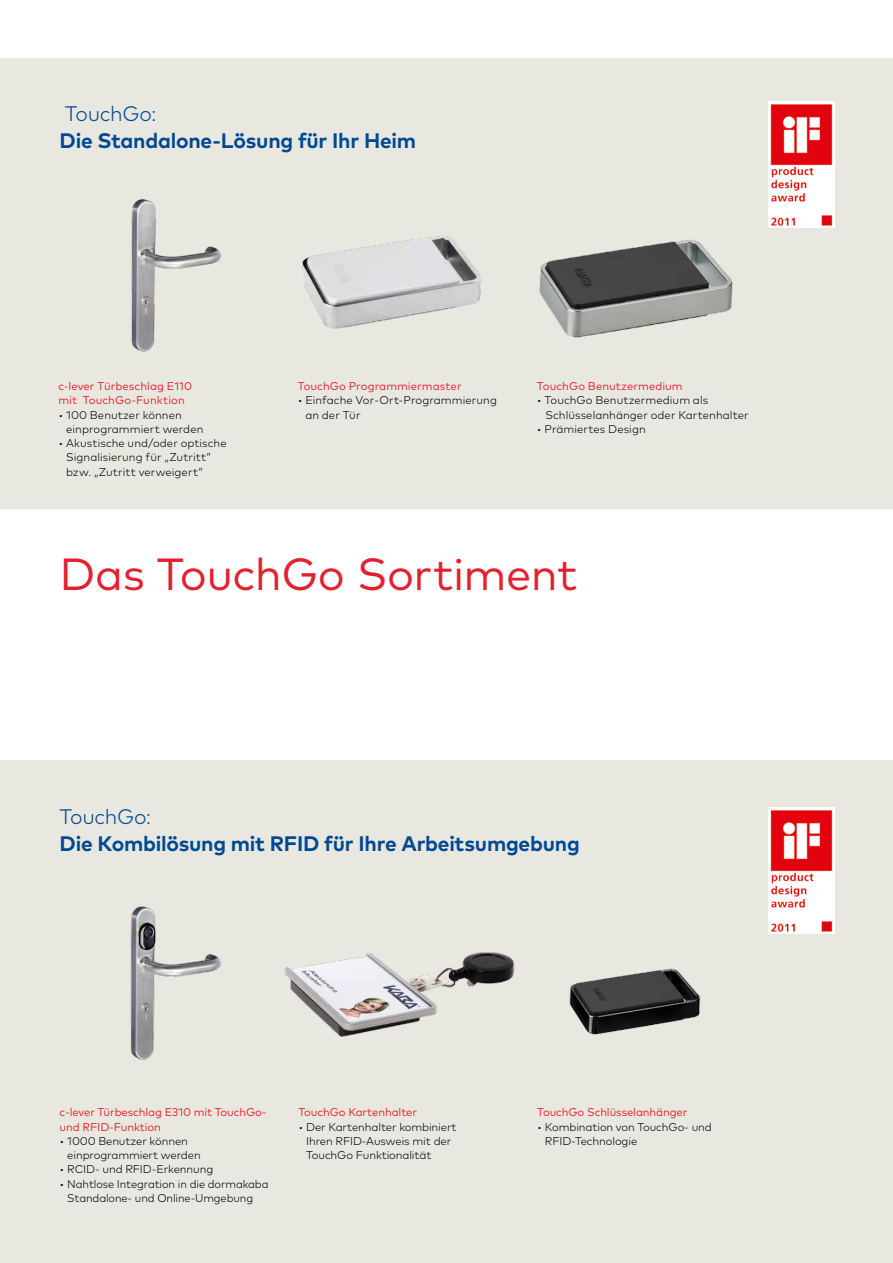
<style>
.page{position:relative;width:893px;height:1263px;background:#fff}
.page>*{position:absolute;margin:0;border:0;box-sizing:border-box;transform-origin:0 0}
.t1{font:45px "Mark Pro";letter-spacing:-.01em;color:#e5202e}
.t2{font:700 21px "Mark Pro";letter-spacing:-.01em;color:#004993}
.t3{font:300 21px "Mark Pro";letter-spacing:-.015em;color:#004993}
.t4{font:300 11.25px/14.2px "Mark Pro";letter-spacing:-.01em;color:#000}
.t5{font:11.25px/14.2px "Mark Pro";letter-spacing:-.01em;color:#e5202e}
</style>
<div class="page">
<div style="left:0;top:760px;width:893px;height:503px;background:#e9e8e0"></div>
<div style="left:0;top:58px;width:893px;height:450px;background:#e9e8e0"></div>
<img style="left:768px;top:102px;width:66px;height:125px">
<img style="left:768px;top:808px;width:66px;height:125px">
<img style="left:569px;top:968px;width:132px;height:67px">
<img style="left:284px;top:952px;width:231px;height:85px">
<img style="left:130px;top:906px;width:91px;height:154px">
<img style="left:131px;top:199px;width:91px;height:153px">
<img style="left:302px;top:236px;width:180px;height:93px">
<img style="left:538px;top:239px;width:195px;height:99px">
<h2 class="t3" style="left:65px;top:98px;width:93px">TouchGo:</h2>
<h2 class="t2" style="left:60px;top:125px;width:358px">Die Standalone-Lösung für Ihr Heim</h2>
<p class="t5" style="left:58px;top:378px;width:135px">c-lever Türbeschlag E110 mit TouchGo-Funktion</p>
<p class="t4" style="left:66px;top:407px;width:139px;text-indent:-8px">• 100 Benutzer können einprogrammiert werden</p>
<p class="t4" style="left:66px;top:435px;width:162px;text-indent:-8px">• Akustische und/oder optische<br>Signalisierung für „Zutritt” bzw. „Zutritt verweigert”</p>
<p class="t5" style="left:298px;top:378px;width:166px">TouchGo Programmiermaster</p>
<p class="t4" style="left:305px;top:392px;width:193px;text-indent:-8px">• Einfache Vor-Ort-Programmierung an der Tür</p>
<p class="t5" style="left:537px;top:378px;width:147px">TouchGo Benutzermedium</p>
<p class="t4" style="left:545px;top:392px;width:205px;text-indent:-9px">• TouchGo Benutzermedium als<br>Schlüsselanhänger oder Kartenhalter</p>
<p class="t4" style="left:537px;top:421px;width:110px">• Prämiertes Design</p>
<h1 class="t1" style="left:60px;top:540px;width:519px">Das TouchGo Sortiment</h1>
<h2 class="t3" style="left:60px;top:800px;width:93px">TouchGo:</h2>
<h2 class="t2" style="left:60px;top:827px;width:522px">Die Kombilösung mit RFID für Ihre Arbeitsumgebung</h2>
<p class="t5" style="left:60px;top:1104px;width:208px">c-lever Türbeschlag E310 mit TouchGo&shy;und RFID-Funktion</p>
<p class="t4" style="left:67px;top:1133px;width:135px;text-indent:-8px">• 1000 Benutzer können einprogrammiert werden</p>
<p class="t4" style="left:60px;top:1161px;width:155px">• RCID- und RFID-Erkennung</p>
<p class="t4" style="left:67px;top:1175px;width:203px;text-indent:-8px">• Nahtlose Integration in die dormakaba<br>Standalone- und Online-Umgebung</p>
<p class="t5" style="left:298px;top:1104px;width:120px">TouchGo Kartenhalter</p>
<p class="t4" style="left:306px;top:1118px;width:152px;text-indent:-8px">• Der Kartenhalter kombiniert<br>Ihren RFID-Ausweis mit der<br>TouchGo Funktionalität</p>
<p class="t5" style="left:537px;top:1104px;width:152px">TouchGo Schlüsselanhänger</p>
<p class="t4" style="left:545px;top:1118px;width:169px;text-indent:-8px">• Kombination von TouchGo- und<br>RFID-Technologie</p>
</div>
